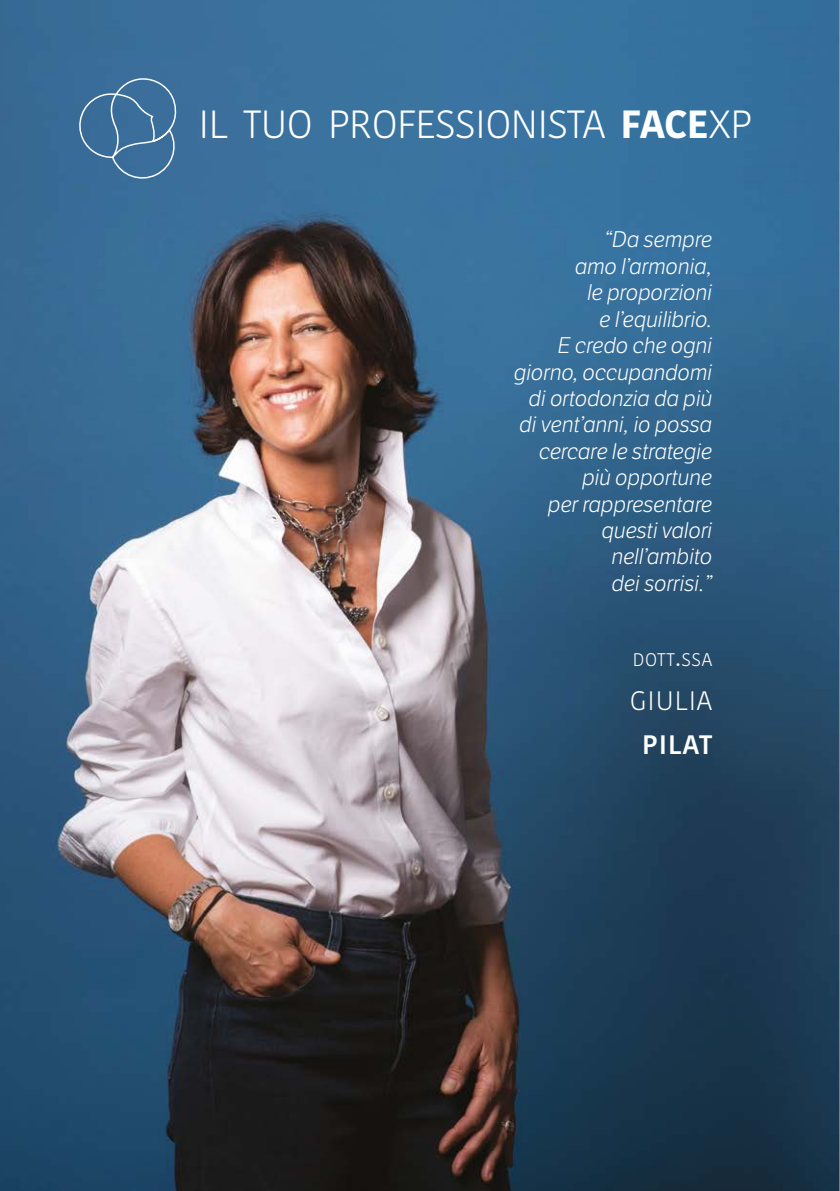
<style>
.page{position:relative;width:840px;height:1191px;background:#fff}
.page>*{position:absolute;margin:0;border:0;box-sizing:border-box;transform-origin:0 0}
.t1{font:300 39.2px "Kohinoor Devanagari";letter-spacing:-.015em;color:#fff}
.t2{font:300 26.6px "Kohinoor Devanagari";letter-spacing:.035em;color:#fff}
.t3{font:500 26.6px "Kohinoor Devanagari";letter-spacing:.035em;color:#fff}
.t4{font:italic 300 22px/26.4px "LFT Etica";color:#fff;text-align:right}
.t5{font:300 18.2px "Kohinoor Devanagari";letter-spacing:.035em;color:#fff}
.s1{font-weight:700}
.s2{font-size:26px}
</style>
<div class="page">
<img style="left:0;top:0;width:839px;height:1191px">
<hr style="left:839px;top:0;width:1px;height:1191px;background:#c6c6c6">
<svg style="left:75px;top:77px;width:105px;height:107px;background:#4776a0"></svg>
<h1 class="t1" style="left:198px;top:102px;width:554px">IL TUO PROFESSIONISTA <span class="s1">FACE</span>XP</h1>
<p class="t4" style="left:514px;top:227px;width:199px">“Da sempre<br>amo l’armonia,<br>le proporzioni<br>e l’equilibrio.<br>E credo che ogni giorno, occupandomi di ortodonzia da più di vent’anni, io possa cercare le strategie più opportune<br>per rappresentare questi valori nell’ambito<br>dei sorrisi.”</p>
<p class="t5" style="left:632px;top:649px;width:81px">DOTT<span class="s2">.</span>SSA</p>
<p class="t2" style="left:629px;top:685px;width:84px">GIULIA</p>
<p class="t3" style="left:642px;top:729px;width:71px">PILAT</p>
</div>
